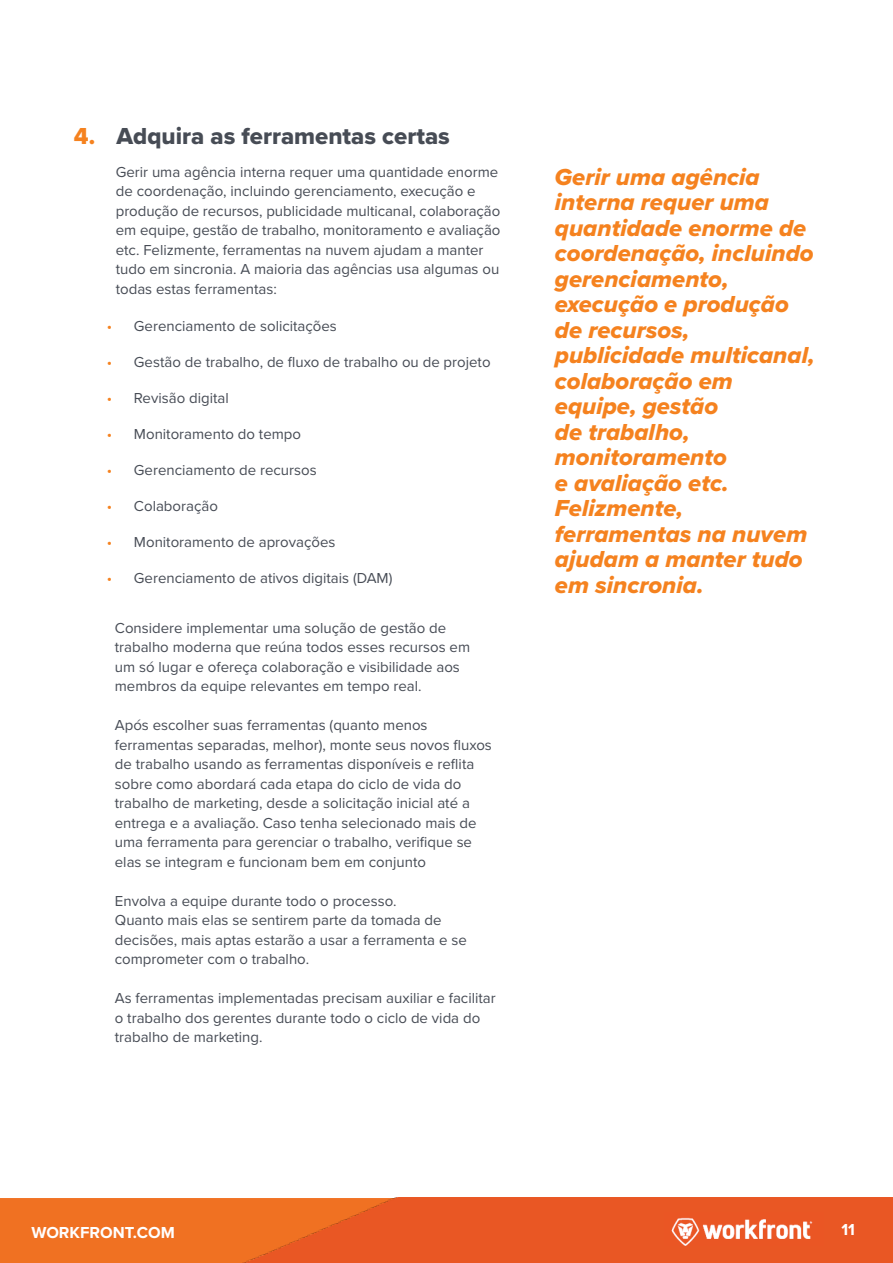
<style>
.page{position:relative;width:893px;height:1263px;background:#fff}
.page>*{position:absolute;margin:0;border:0;box-sizing:border-box;transform-origin:0 0}
.t1{font:24px/25.5px "Proxima Nova Extrabld It";color:#f5821f}
.t2{font:24px "Proxima Nova Extrabld";color:#474c55}
.t3{font:24px "Proxima Nova Extrabld";color:#f5821f}
.t4{font:700 16.5px "Proxima Nova";color:#fff}
.t5{font:15px/19.5px "Proxima Nova";color:#474c55}
.t6{font:15px "Proxima Nova";color:#f5821f}
</style>
<div class="page">
<div style="left:0;top:1198px;width:218px;height:65px;background:#f07122"></div>
<img style="left:218px;top:1197px;width:675px;height:66px">
<img style="left:664px;top:1213px;width:159px;height:32px">
<p class="t3" style="left:74px;top:118px;width:23px">4.</p>
<p class="t2" style="left:116px;top:118px;width:335px">Adquira as ferramentas certas</p>
<p class="t5" style="left:116px;top:161px;width:386px">Gerir uma agência interna requer uma quantidade enorme de coordenação, incluindo gerenciamento, execução e produção de recursos, publicidade multicanal, colaboração em equipe, gestão de trabalho, monitoramento e avaliação etc. Felizmente, ferramentas na nuvem ajudam a manter tudo em sincronia A. maioria das agências usa algumas ou todas estas ferramentas:</p>
<p class="t6" style="left:107px;top:315px;width:7px">•</p>
<p class="t5" style="left:134px;top:316px;width:204px">Gerenciamento de solicitações</p>
<p class="t6" style="left:107px;top:351px;width:7px">•</p>
<p class="t5" style="left:134px;top:352px;width:358px">Gestão de trabalho, de fluxo de trabalho ou de projeto</p>
<p class="t6" style="left:107px;top:387px;width:7px">•</p>
<p class="t5" style="left:134px;top:388px;width:96px">Revisão digital</p>
<p class="t6" style="left:107px;top:423px;width:7px">•</p>
<p class="t5" style="left:134px;top:424px;width:169px">Monitoramento do tempo</p>
<p class="t6" style="left:107px;top:459px;width:7px">•</p>
<p class="t5" style="left:134px;top:460px;width:184px">Gerenciamento de recursos</p>
<p class="t6" style="left:107px;top:495px;width:7px">•</p>
<p class="t5" style="left:134px;top:496px;width:85px">Colaboração</p>
<p class="t6" style="left:107px;top:531px;width:7px">•</p>
<p class="t5" style="left:134px;top:532px;width:203px">Monitoramento de aprovações</p>
<p class="t6" style="left:107px;top:567px;width:7px">•</p>
<p class="t5" style="left:134px;top:568px;width:260px">Gerenciamento de ativos digitais (DAM(</p>
<p class="t5" style="left:115px;top:617px;width:357px">Considere implementar uma solução de gestão de trabalho moderna que reúna todos esses recursos em um só lugar e ofereça colaboração e visibilidade aos membros da equipe relevantes em tempo real.</p>
<p class="t5" style="left:115px;top:715px;width:379px">Após escolher suas ferramentas (quanto menos ferramentas separadas, melhor ,) monte seus novos fluxos de trabalho usando as ferramentas disponíveis e reflita sobre como abordará cada etapa do ciclo de vida do trabalho de marketing, desde a solicitação inicial até a entrega ae avaliação. Caso tenha selecionado mais de uma ferramenta para gerenciar o trabalho, verifique se elas se integram e funcionam bem em conjunto</p>
<p class="t5" style="left:115px;top:890px;width:353px">Envolva a equipe durante todo o processo.<br>Quanto mais elas se sentirem parte da tomada de decisões, mais aptas estarão a usar a ferramenta e se comprometer com o trabalho.</p>
<p class="t5" style="left:115px;top:988px;width:382px">As ferramentas implementadas precisam auxiliar e facilitar o trabalho dos gerentes durante todo o ciclo de vida do trabalho de marketing.</p>
<p class="t1" style="left:555px;top:164px;width:261px">Gerir uma agência interna requer uma quantidade enorme de coordenação, incluindo gerenciamento, execução e produção de recursos, publicidade multicanal, colaboração em equipe, gestão<br>de trabalho, monitoramento<br>e avaliação etc.<br>Felizmente, ferramentas na nuvem ajudam a manter tudo em sincronia.</p>
<p class="t4" style="left:32px;top:1220px;width:145px">WORKFRONT.COM</p>
<p class="t4" style="left:841px;top:1217px;width:15px">11</p>
</div>
